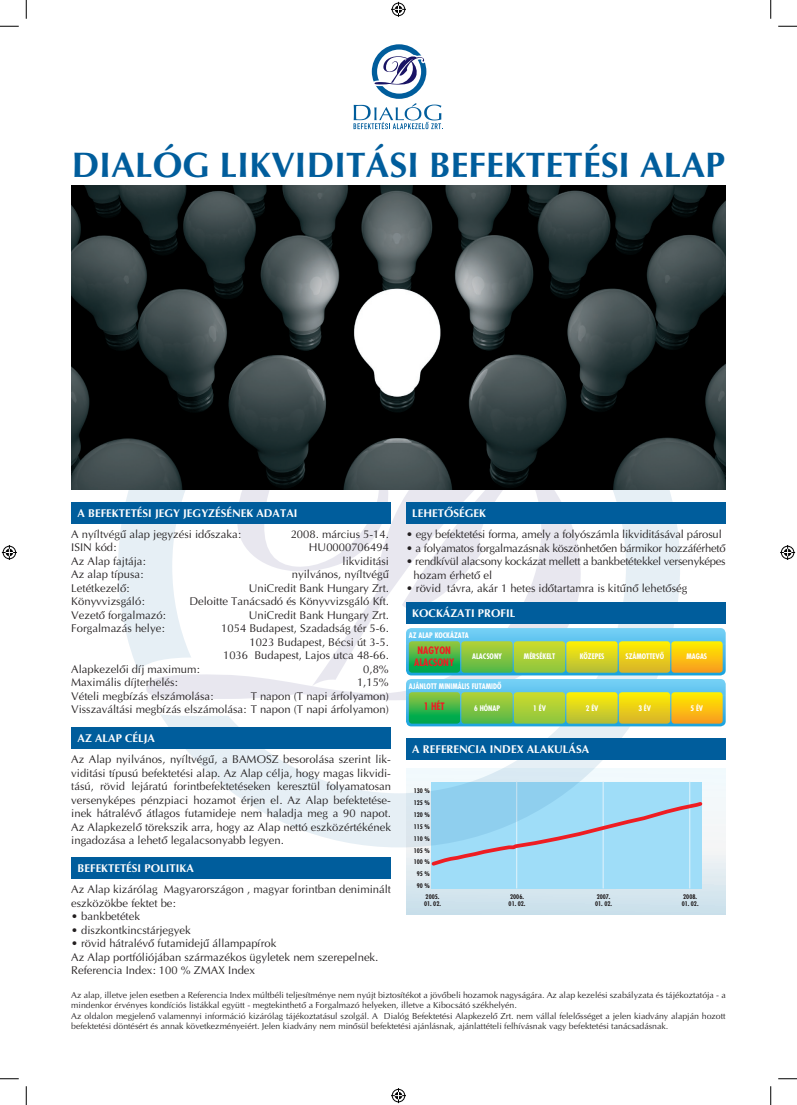
<style>
.page{position:relative;width:797px;height:1105px;background:#fff}
.page>*{position:absolute;margin:0;border:0;box-sizing:border-box;transform-origin:0 0}
.t1{font:700 35.5px "Optima H";color:#005d9c}
.t2{font:11.25px/13.5px "Optima H";color:#231f20;text-align:right}
.t3{font:11.25px/13.5px "Optima H";letter-spacing:-.02em;color:#231f20}
.t4{font:700 11.25px "Optima H";color:#fff}
.t5{font:10px/12px "Futura Condensed Bold H";color:#ee1d23;text-align:center}
.t6{font:8.75px/10.5px "Optima H";color:#231f20}
.t7{font:7.5px "Futura Condensed Bold H";color:#fff}
.t8{font:6.25px/10.6px "Futura Condensed Bold H";color:#231f20}
</style>
<div class="page">
<svg style="left:118px;top:489px;width:562px;height:358px"></svg>
<svg style="left:130px;top:489px;width:543px;height:228px"></svg>
<svg style="left:145px;top:489px;width:513px;height:214px"></svg>
<svg style="left:406px;top:628px;width:319px;height:47px;background:#5fc4ec"></svg>
<div style="left:406px;top:502px;width:319px;height:22px;background:#005d9c"></div>
<div style="left:71px;top:858px;width:320px;height:21px;background:#005d9c"></div>
<div style="left:71px;top:728px;width:320px;height:21px;background:#005d9c"></div>
<div style="left:71px;top:502px;width:320px;height:21px;background:#005d9c"></div>
<svg style="left:353px;top:44px;width:90px;height:85px"></svg>
<div style="left:406px;top:602px;width:319px;height:22px;background:#005d9c"></div>
<svg style="left:409px;top:641px;width:51px;height:32px;background:#3fb54a"></svg>
<div style="left:461px;top:641px;width:51px;height:32px;background:linear-gradient(to bottom,#b7d135,#53b849);border-radius:3px"></div>
<div style="left:514px;top:641px;width:51px;height:32px;background:linear-gradient(to bottom,#cfdc2b,#8dc63f);border-radius:3px"></div>
<div style="left:566px;top:641px;width:51px;height:32px;background:linear-gradient(to bottom,#fff003,#b4bc39);border-radius:3px"></div>
<div style="left:619px;top:641px;width:51px;height:32px;background:linear-gradient(to bottom,#ffef00,#d7b32a);border-radius:3px"></div>
<div style="left:671px;top:641px;width:51px;height:32px;background:linear-gradient(to bottom,#fff000,#f99b1f);border-radius:3px"></div>
<svg style="left:406px;top:679px;width:319px;height:47px;background:#60c4ec"></svg>
<svg style="left:409px;top:692px;width:51px;height:32px;background:#3eb54a"></svg>
<div style="left:461px;top:692px;width:51px;height:32px;background:linear-gradient(to bottom,#b7d135,#53b849);border-radius:3px"></div>
<div style="left:514px;top:692px;width:51px;height:32px;background:linear-gradient(to bottom,#cfdc2b,#8dc63f);border-radius:3px"></div>
<div style="left:566px;top:692px;width:51px;height:32px;background:linear-gradient(to bottom,#fff003,#b4bc39);border-radius:3px"></div>
<div style="left:619px;top:692px;width:51px;height:32px;background:linear-gradient(to bottom,#ffef00,#d7b32a);border-radius:3px"></div>
<div style="left:671px;top:692px;width:51px;height:32px;background:linear-gradient(to bottom,#ffef00,#f99c1f);border-radius:3px"></div>
<div style="left:406px;top:738px;width:319px;height:22px;background:#005d9c"></div>
<svg style="left:406px;top:768px;width:319px;height:146px"></svg>
<div style="left:431px;top:877px;width:271px;height:11px;background:#9fddf8"></div>
<div style="left:431px;top:865px;width:271px;height:11px;background:#9fddf8"></div>
<svg style="left:431px;top:794px;width:271px;height:5px"></svg>
<svg style="left:431px;top:782px;width:271px;height:11px;background:#97d6f3"></svg>
<hr style="left:689px;top:782px;width:1px;height:106px;background:#d4effb">
<hr style="left:602px;top:782px;width:2px;height:106px;background:#d4effb">
<hr style="left:516px;top:782px;width:1px;height:106px;background:#d4effb">
<svg style="left:429px;top:799px;width:276px;height:69px;background:#a2d0ea"></svg>
<img style="left:71px;top:186px;width:654px;height:303px">
<svg style="left:0;top:25px;width:19px;height:2px"></svg>
<svg style="left:778px;top:25px;width:19px;height:2px"></svg>
<svg style="left:0;top:1078px;width:19px;height:1px"></svg>
<svg style="left:778px;top:1078px;width:19px;height:1px"></svg>
<svg style="left:25px;top:0;width:2px;height:19px"></svg>
<svg style="left:25px;top:1086px;width:2px;height:19px"></svg>
<svg style="left:770px;top:0;width:1px;height:19px"></svg>
<svg style="left:770px;top:1086px;width:1px;height:19px"></svg>
<svg style="left:391px;top:2px;width:15px;height:15px"></svg>
<svg style="left:391px;top:1088px;width:15px;height:15px"></svg>
<svg style="left:2px;top:545px;width:15px;height:15px"></svg>
<svg style="left:780px;top:545px;width:15px;height:15px"></svg>
<h1 class="t1" style="left:72px;top:143px;width:654px">DIALÓG LI KVIDITÁSI BEFEKTETÉSI ALAP</h1>
<p class="t4" style="left:78px;top:506px;width:188px">A BEFEKTETÉSI JEGY JEGYZÉSÉNEK ADA</p>
<p class="t4" style="left:280px;top:506px;width:13px">TAI</p>
<p class="t2" style="left:71px;top:527px;width:171px">A nyíltvégû alap jegyzési idôszaka:</p>
<p class="t2" style="left:291px;top:527px;width:100px">2008. március 5-14.</p>
<p class="t2" style="left:71px;top:541px;width:47px">ISIN kód:</p>
<p class="t2" style="left:309px;top:541px;width:82px">HU0000706494</p>
<p class="t2" style="left:71px;top:554px;width:76px">Az Alap fajtája:</p>
<p class="t2" style="left:342px;top:554px;width:48px">likviditási</p>
<p class="t2" style="left:71px;top:568px;width:73px">Az alap típusa:</p>
<p class="t2" style="left:292px;top:568px;width:98px">nyilvános, nyíltvégû</p>
<p class="t2" style="left:71px;top:581px;width:60px">Letétkezelô:</p>
<p class="t2" style="left:249px;top:581px;width:142px">UniCredit Bank Hungary Zrt.</p>
<p class="t2" style="left:71px;top:595px;width:75px">Könyvvizsgáló:</p>
<p class="t2" style="left:189px;top:595px;width:201px">Deloitte Tanácsadó és Könyvvizsgáló Kft.</p>
<p class="t2" style="left:71px;top:608px;width:96px">Vezetô forgalmazó:</p>
<p class="t2" style="left:249px;top:608px;width:142px">UniCredit Bank Hungary Zrt.</p>
<p class="t2" style="left:71px;top:622px;width:95px">Forgalmazás helye:</p>
<p class="t2" style="left:221px;top:622px;width:169px">1054 Budapest, Szadadság tér 5-6.<br>1023 Budapest, Bécsi út 3-5.<br>1036 Budapest, Lajos utca 48-66.</p>
<p class="t2" style="left:71px;top:662px;width:130px">Alapkezelôi díj maximum:</p>
<p class="t2" style="left:363px;top:662px;width:27px">0,8%</p>
<p class="t2" style="left:71px;top:676px;width:108px">Maximális díjterhelés:</p>
<p class="t2" style="left:357px;top:676px;width:33px">1,15%</p>
<p class="t2" style="left:71px;top:689px;width:143px">Vételi megbízás elszámolása:</p>
<p class="t2" style="left:71px;top:689px;width:319px">T napon (T napi árfolyamon)<br>Visszaváltási megbízás elszámolása: T napon (T napi árfolyamon)</p>
<p class="t4" style="left:78px;top:731px;width:77px">AZ ALAP CÉLJA</p>
<p class="t2" style="left:71px;top:753px;width:321px;text-align:justify">Az Alap nyilvános, nyíltvégû, a BAMOSZ besorolása szerint lik&shy;viditá-si típusú befektetési alap. Az Alap célja, hogy magas likvidi&shy;tá-sú, rövid- lejáratú forintbefektetéseken keresztül folyamatosan versenyképes pénz-piaci hozamot érjen el. Az Alap befektetése&shy;inek hátralévô átlagos futamideje nem haladja meg a 90 napot.<br>Az Alapkezelô törekszik arra, hogy az Alap nettó eszközértékének ingadozása a lehetô legalacsonyabb legyen.</p>
<p class="t4" style="left:78px;top:861px;width:116px">BEFEKTETÉSI POLITI KA</p>
<p class="t2" style="left:71px;top:883px;width:321px;text-align:left">Az Alap kizárólag Magyarországon , magyar forintban deniminált eszközökbe fektet be:</p>
<p class="t2" style="left:71px;top:910px;width:70px">• bankbetétek</p>
<p class="t2" style="left:71px;top:923px;width:121px">• diszkontkincstárjegyek</p>
<p class="t2" style="left:71px;top:937px;width:308px;text-align:left">• rövid hátralévô futamidejû állampapírok<br>Az Alap portfóliójában származékos ügyletek nem szerepelnek.<br>Referencia Index: 100 % ZMAX Index</p>
<p class="t4" style="left:412px;top:506px;width:75px">LEHETÔSÉG EK</p>
<p class="t2" style="left:406px;top:528px;width:317px">• egy befektetési forma, amely a folyószámla likviditásával párosul</p>
<p class="t3" style="left:406px;top:541px;width:321px">• a folyamatos forgalmazásnak köszönhetôen bármikor hozzá-fér-hetô</p>
<p class="t3" style="left:413px;top:555px;width:314px;text-indent:-8px">• rendkívül alacsony kockázat mellett a bankbetétekkel verseny-ké-pes hozam érhetô el</p>
<p class="t2" style="left:406px;top:582px;width:283px">• rövid távra, akár 1 hetes idôtartamra is kitûnô lehetôség</p>
<p class="t4" style="left:412px;top:606px;width:99px">KOCKÁZATI PROFIL</p>
<p class="t5" style="left:414px;top:645px;width:41px">NAGYON<br>ALACSONY</p>
<p class="t7" style="left:472px;top:651px;width:31px">ALACSONY</p>
<p class="t7" style="left:524px;top:651px;width:33px">MÉRSÉKELT</p>
<p class="t7" style="left:579px;top:651px;width:26px">KÖZEPES</p>
<p class="t7" style="left:625px;top:651px;width:40px">SZÁMOTTEVÔ</p>
<p class="t7" style="left:686px;top:651px;width:22px">MAGAS</p>
<p class="t7" style="left:409px;top:631px;width:62px">AZ ALAP KOCKÁZATA</p>
<p class="t7" style="left:409px;top:682px;width:94px">AJÁNLOTT MINIMÁLIS FUTAMIDÔ</p>
<p class="t5" style="left:424px;top:700px;width:22px">1 HÉT</p>
<p class="t7" style="left:474px;top:703px;width:27px">6 HÓNAP</p>
<p class="t7" style="left:533px;top:703px;width:14px">1 ÉV</p>
<p class="t7" style="left:586px;top:703px;width:14px">2 ÉV</p>
<p class="t7" style="left:638px;top:703px;width:14px">3 ÉV</p>
<p class="t7" style="left:690px;top:703px;width:14px">5 ÉV</p>
<p class="t4" style="left:412px;top:742px;width:177px">A REFERENCIA INDEX ALAKULÁSA</p>
<p class="t8" style="left:414px;top:786px;width:18px">130 %</p>
<p class="t8" style="left:414px;top:798px;width:18px">125 %</p>
<p class="t8" style="left:414px;top:809px;width:18px">120 %</p>
<p class="t8" style="left:414px;top:821px;width:18px">115 %</p>
<p class="t8" style="left:414px;top:833px;width:18px">110 %</p>
<p class="t8" style="left:414px;top:845px;width:18px">105 %</p>
<p class="t8" style="left:414px;top:857px;width:18px">100 %</p>
<p class="t8" style="left:417px;top:869px;width:15px">95 %</p>
<p class="t8" style="left:425px;top:880px;width:15px;text-indent:-9px">90 %<br>2005.</p>
<p class="t8" style="left:424px;top:899px;width:18px">01. 02.</p>
<p class="t8" style="left:510px;top:891px;width:15px">2006.</p>
<p class="t8" style="left:508px;top:899px;width:18px">01. 02.</p>
<p class="t8" style="left:596px;top:891px;width:15px">2007.</p>
<p class="t8" style="left:595px;top:899px;width:18px">01. 02.</p>
<p class="t8" style="left:683px;top:891px;width:15px">2008.</p>
<p class="t8" style="left:681px;top:899px;width:18px">01. 02.</p>
<p class="t6" style="left:71px;top:990px;width:656px">Az alap, illetve jelen esetben a Referencia Index múltbéli teljesítménye nem nyújt biztosítékot a jövôbeli hozamok nagyságára. Az alap kezelési szabályzata és tájékoztatója - a mindenkor érvényes kondíciós listákkal együtt - megtekinthetô a Forgalmazó helyeken, illetve a Kibocsátó székhelyén.<br>Az oldalon megjelenô valamennyi információ kizárólag tájékoztatásul szolgál. A Dialóg Befektetési Alapkezelô Zrt. nem vállal felelôsséget a jelen kiadvány alapján hozott befektetési döntésért és annak következményeiért. Jelen kiadvány nem minôsül befektetési ajánlásnak, ajánlattételi felhívásnak vagy befektetési tanácsadásnak.</p>
</div>
